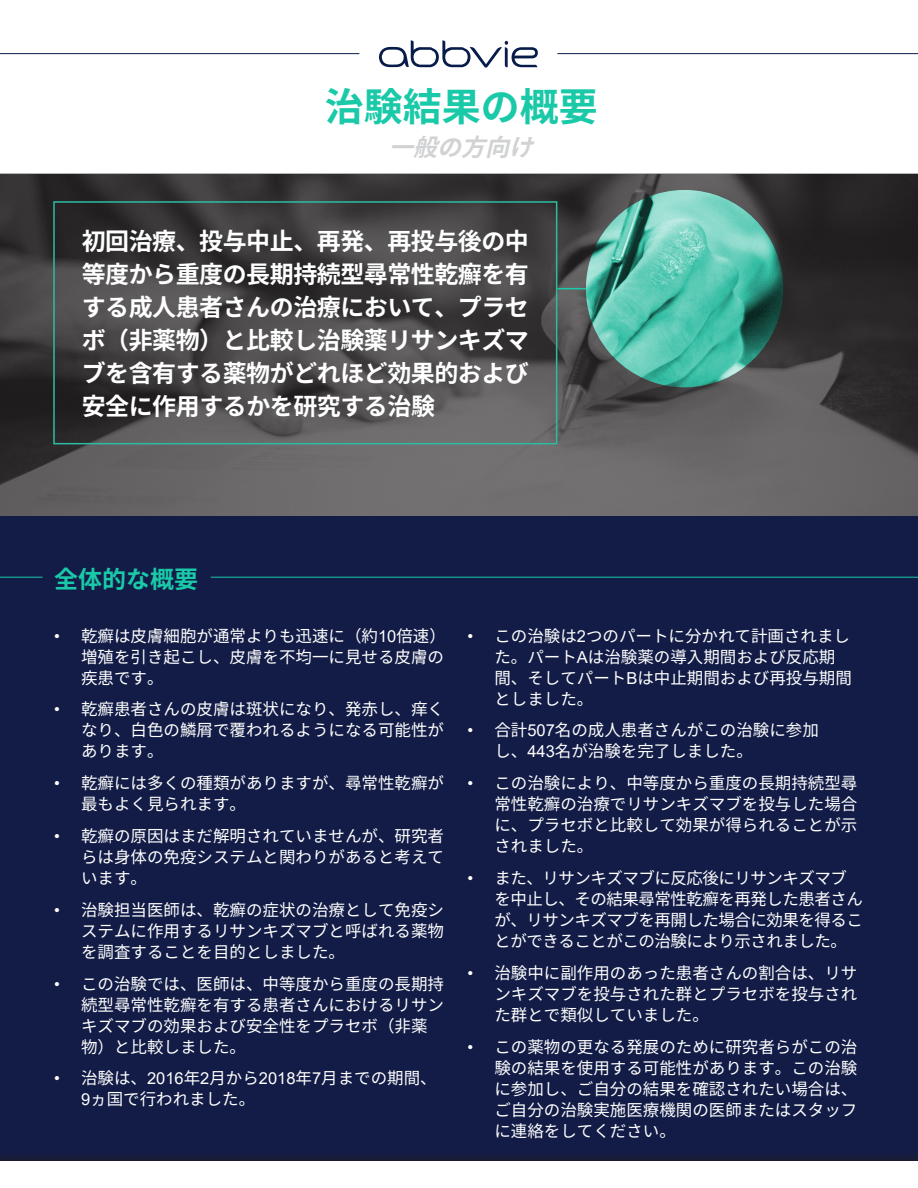
<style>
.page{position:relative;width:918px;height:1188px;background:#fff}
.page>*{position:absolute;margin:0;border:0;box-sizing:border-box;transform-origin:0 0}
.t1{font:700 39px "Noto Sans CJ Kjp";color:#1ac9a8}
.t2{font:700 24px/33px "Noto Sans CJ Kjp";letter-spacing:-.02em;color:#fff;text-align:justify}
.t3{font:italic 700 24px "Noto Sans CJ Kjp";color:#d1d2d4}
.Body_Bullets{font:700 24px "Noto Sans CJ Kjp";color:#1ac9a8}
.t4{font:16.5px/21px "Noto Sans CJ Kjp";color:#fff;text-align:justify}
.t5{font:16.5px/21px "Noto Sans CJ Kjp";letter-spacing:-.03em;color:#fff}
.s1{font-family:"Arial"}
</style>
<div class="page">
<svg style="left:0;top:173px;width:918px;height:343px;background:#4c4a4a"></svg>
<div style="left:53px;top:201px;width:504px;height:243px;border:2px solid #2dbca1"></div>
<svg style="left:557px;top:288px;width:29px;height:1px"></svg>
<svg style="left:586px;top:190px;width:197px;height:197px;background:#58baa7"></svg>
<div style="left:0;top:516px;width:918px;height:645px;background:#121c46"></div>
<svg style="left:379px;top:40px;width:159px;height:28px"></svg>
<hr style="left:0;top:53px;width:359px;height:1px;background:#081c4a">
<hr style="left:557px;top:53px;width:361px;height:1px;background:#081c4a">
<hr style="left:0;top:577px;width:42px;height:1px;background:#1ac9a8">
<hr style="left:211px;top:577px;width:707px;height:1px;background:#1ac9a8">
<div style="left:0;top:1151px;width:918px;height:37px;background:#161c3c"></div>
<div style="left:0;top:1161px;width:918px;height:27px;background:#fff"></div>
<p class="t1" style="left:325px;top:85px;width:274px">治験結果の概要</p>
<p class="t3" style="left:389px;top:133px;width:161px">一般の方向け</p>
<p class="t2" style="left:82px;top:225px;width:449px">初回治療、投与中止、再発、再投与後の中等度から重度の長期持続型尋常性乾癬を有する成人患者さんの治療において、プラセボ（非薬物）と比較し治験薬リサンキズマブを含有する薬物がどれほど効果的および安全に作用するかを研究する治験</p>
<p class="Body_Bullets" style="left:54px;top:565px;width:145px">全体的な概要</p>
<p class="t4" style="left:81px;top:626px;width:366px;text-indent:-27px"><span class="s1">•</span> 乾癬は皮膚細胞が通常よりも迅速に（約<span class="s1">10</span>倍速）増殖を引き起こし、皮膚を不均一に見せる皮膚の疾患です。</p>
<p class="t4" style="left:81px;top:699px;width:364px;text-indent:-27px"><span class="s1">•</span> 乾癬患者さんの皮膚は斑状になり、発赤し、痒くなり、白色の鱗屑で覆われるようになる可能性があります。</p>
<p class="t4" style="left:81px;top:773px;width:364px;text-indent:-27px"><span class="s1">•</span> 乾癬には多くの種類がありますが、尋常性乾癬が最もよく見られます。</p>
<p class="t4" style="left:81px;top:826px;width:364px;text-indent:-27px"><span class="s1">•</span> 乾癬の原因はまだ解明されていませんが、研究者らは身体の免疫システムと関わりがあると考えています。</p>
<p class="t4" style="left:81px;top:900px;width:364px;text-indent:-27px"><span class="s1">•</span> 治験担当医師は、乾癬の症状の治療として免疫システムに作用するリサンキズマブと呼ばれる薬物を調査することを目的としました。</p>
<p class="t4" style="left:81px;top:974px;width:364px;text-align:left;text-indent:-27px"><span class="s1">•</span> この治験では、医師は、中等度から重度の長期持続型尋常性乾癬を有する患者さんにおけるリサンキズマブの効果および安全性をプラセボ（非薬物）と比較しました。</p>
<p class="t4" style="left:81px;top:1068px;width:357px;text-indent:-27px"><span class="s1">•</span> 治験は、<span class="s1">2016</span>年<span class="s1">2</span>月から<span class="s1">2018</span>年<span class="s1">7</span>月までの期間、<br><span class="s1">9</span>ヵ国で行われました。</p>
<p class="t4" style="left:494px;top:626px;width:359px;text-align:left;text-indent:-27px"><span class="s1">•</span> この治験は<span class="s1">2</span>つのパートに分かれて計画されました。パート<span class="s1">A</span>は治験薬の導入期間および反応期間、そしてパート<span class="s1">B</span>は中止期間および再投与期間としました。</p>
<p class="t4" style="left:494px;top:720px;width:326px;text-indent:-27px"><span class="s1">•</span> 合計<span class="s1">507</span>名の成人患者さんがこの治験に参加し、<span class="s1">443</span>名が治験を完了しました。</p>
<p class="t4" style="left:494px;top:773px;width:364px;text-indent:-27px"><span class="s1">•</span> この治験により、中等度から重度の長期持続型尋常性乾癬の治療でリサンキズマブを投与した場合に、プラセボと比較して効果が得られることが示されました。</p>
<p class="t5" style="left:494px;top:868px;width:370px;text-indent:-27px"><span class="s1">•</span> また、リサンキズマブに反応後にリサンキズマブを中止し、その結果尋常性乾癬を再発した患者さんが、リサンキズマブを再開した場合に効果を得ることができることがこの治験により示されました。</p>
<p class="t4" style="left:494px;top:963px;width:364px;text-indent:-27px"><span class="s1">•</span> 治験中に副作用のあった患者さんの割合は、リサンキズマブを投与された群とプラセボを投与された群とで類似していました。</p>
<p class="t4" style="left:494px;top:1037px;width:364px;text-indent:-27px"><span class="s1">•</span> この薬物の更なる発展のために研究者らがこの治験の結果を使用する可能性があります。この治験に参加し、ご自分の結果を確認されたい場合は、ご自分の治験実施医療機関の医師またはスタッフに連絡をしてください。</p>
</div>
